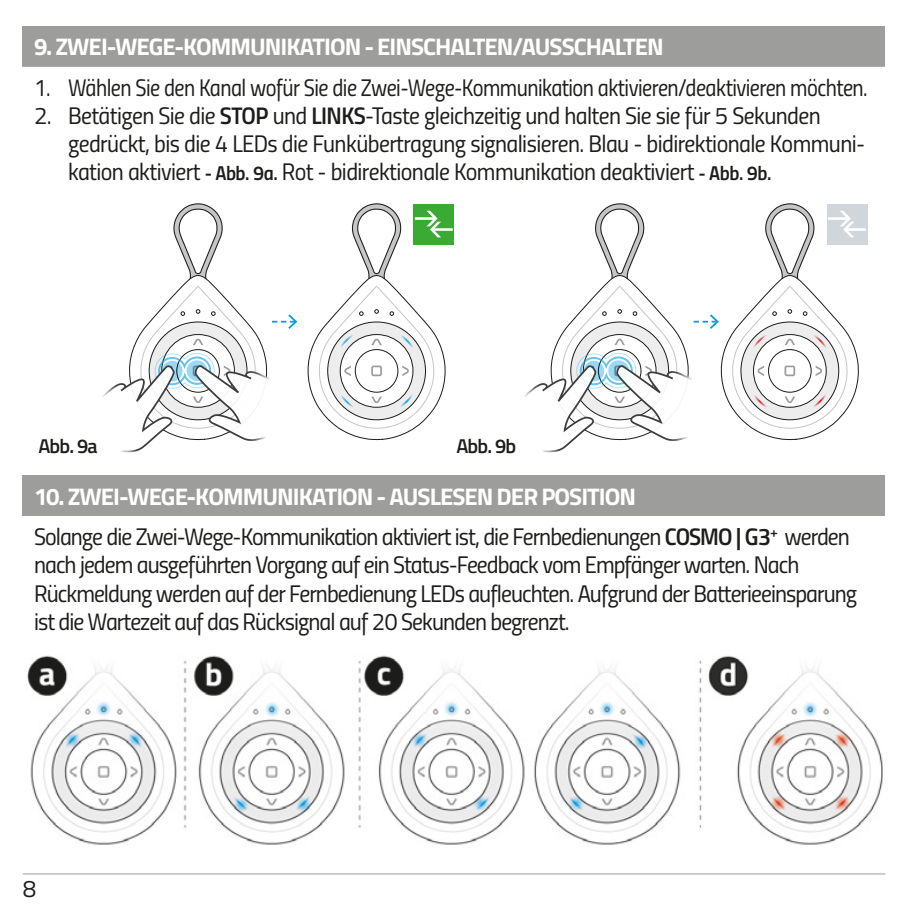
<style>
.page{position:relative;width:908px;height:908px;background:#fff}
.page>*{position:absolute;margin:0;border:0;box-sizing:border-box;transform-origin:0 0}
.t1{font:24px/28px "Titillium Regular Upright";letter-spacing:-.04em;color:#1d1d1b}
.t2{font:700 24px "Titillium";letter-spacing:-.04em;color:#fff}
.t3{font:24px "Titillium Regular Upright";letter-spacing:-.04em;color:#1d1d1b;scale:.93 1}
.t4{font:600 20px "Titillium";letter-spacing:-.04em;color:#1d1d1b}
.s1{font-family:"Titillium Semibold Upright"}
.s2{font-family:"Titillium Semibold Upright";font-size:20px}
</style>
<div class="page">
<div style="left:23px;top:26px;width:861px;height:41px;background:#9d9d9c"></div>
<div style="left:23px;top:475px;width:861px;height:41px;background:#9d9d9c"></div>
<div style="left:413px;top:204px;width:41px;height:40px;background:#3aaa35"></div>
<svg style="left:307px;top:203px;width:145px;height:237px"></svg>
<svg style="left:103px;top:203px;width:194px;height:248px"></svg>
<div style="left:826px;top:204px;width:40px;height:40px;background:#d1d6da"></div>
<svg style="left:524px;top:203px;width:341px;height:248px"></svg>
<img style="left:27px;top:655px;width:855px;height:189px">
<hr style="left:23px;top:872px;width:861px;height:2px;background:#9d9d9c">
<p class="t2" style="left:34px;top:29px;width:631px">9. ZWEI-WEGE-KOMMUNIKATION - EINSCHALTEN/AUSSCHALTEN</p>
<p class="t3" style="left:34px;top:70px;width:897px">1. Wählen Sie den Kanal wofür Sie die Zwei-Wege-Kommunikation aktivieren/deaktivieren möchten.</p>
<p class="t1" style="left:68px;top:100px;width:798px;text-indent:-34px">2. Betätigen Sie die <span class="s1">STOP</span> und <span class="s1">LINKS</span>-Taste gleichzeitig und halten Sie sie für 5 Sekunden gedrückt, bis die 4 LEDs die Funkübertragung signalisieren. Blau - bidirektionale Kommuni&shy;kation aktiviert <span class="s2">- Abb. 9a.</span> Rot - bidirektionale Kommunikation deaktiviert <span class="s2">- Abb. 9b.</span></p>
<p class="t4" style="left:38px;top:430px;width:61px">Abb. 9a</p>
<p class="t4" style="left:456px;top:430px;width:61px">Abb. 9b</p>
<p class="t2" style="left:34px;top:478px;width:603px">10. ZWEI-WEGE-KOMMUNIKATION - AUSLESEN DER POSITION</p>
<p class="t1" style="left:34px;top:521px;width:824px">Solange die Zwei-Wege-Kommunikation aktiviert ist, die Fernbedienungen <span class="s1">COSMO | G3</span><sup>+</sup> werden nach jedem ausgeführten Vorgang auf ein Status-Feedback vom Empfänger warten. Nach Rückmeldung werden auf der Fernbedienung LEDs aufleuchten. Aufgrund der Batterieeinsparung ist die Wartezeit auf das Rücksignal auf 20 Sekunden begrenzt.</p>
<p class="t1" style="left:23px;top:872px;width:15px">8</p>
</div>
